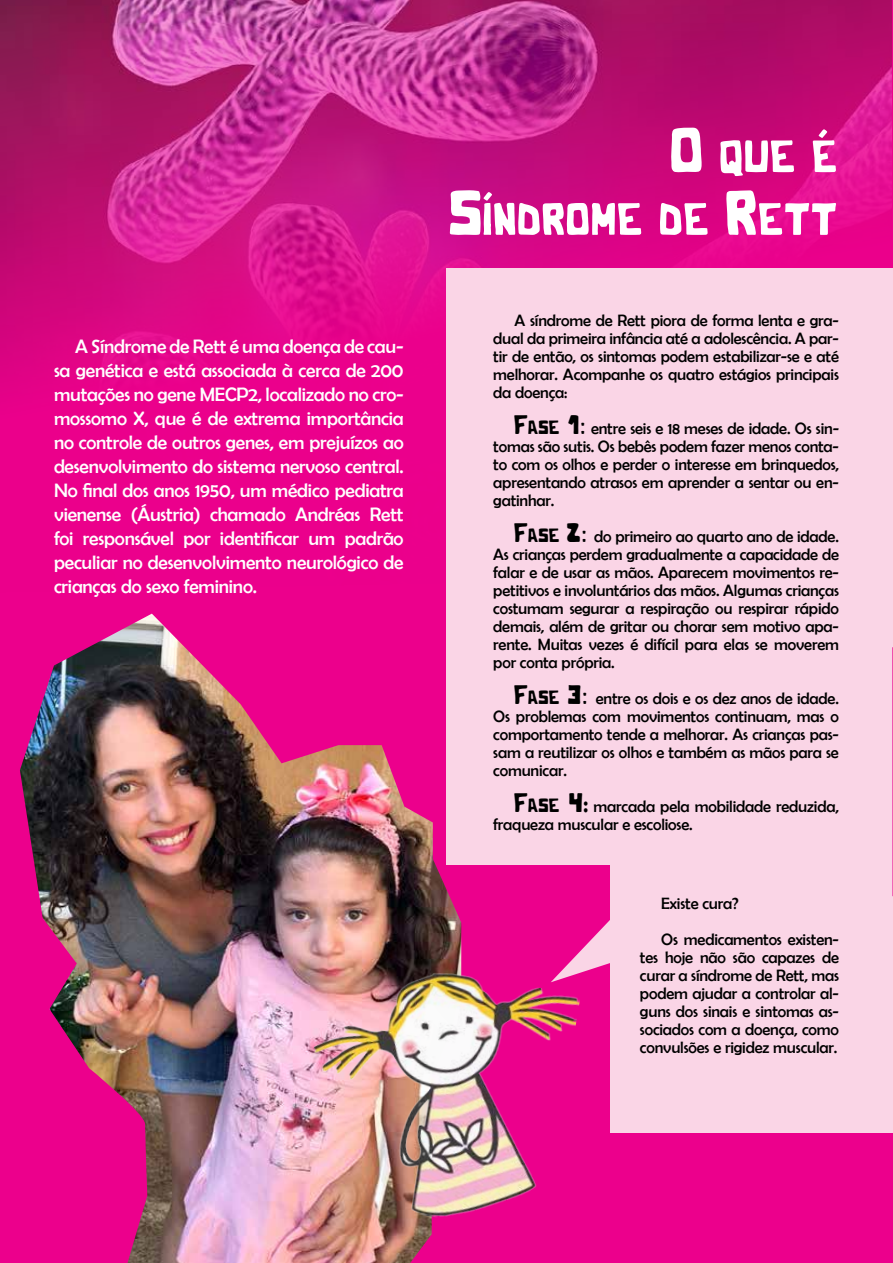
<style>
.page{position:relative;width:893px;height:1263px;background:#ec008c}
.page>*{position:absolute;margin:0;border:0;box-sizing:border-box;transform-origin:0 0}
.t1{font:63.75px/62.7px "Cactus";color:#fff;text-align:right}
.t2{font:19.5px/24px "Berlin Sans FB";letter-spacing:-.01em;color:#fff;text-align:justify}
.t3{font:16.5px/18px "Berlin Sans FB";letter-spacing:-.01em;color:#000;text-align:justify}
.s1{font-family:"Cactus";font-size:27px}
.s2{font-size:27px}
</style>
<div class="page">
<img style="left:0;top:0;width:891px;height:387px">
<img style="left:20px;top:613px;width:442px;height:650px">
<img style="left:290px;top:953px;width:290px;height:282px">
<div style="left:446px;top:268px;width:447px;height:597px;background:#fad5e6"></div>
<div style="left:610px;top:865px;width:283px;height:268px;background:#fad5e6"></div>
<svg style="left:551px;top:920px;width:59px;height:62px"></svg>
<hr style="left:892px;top:647px;width:1px;height:249px;background:#ec008c">
<p class="t2" style="left:54px;top:334px;width:351px;text-indent:21px">A Síndrome de Rett é uma doença de cau&shy;sa genética e está associada à cerca de 200 mutações no gene MECP2, localizado no cro&shy;mossomo X, que é de extrema importância no controle de outros genes, em prejuízos ao desenvolvimento do sistema nervoso central.<br>No final dos anos 1950, um médico pediatra vienense (Áustria) chamado Andréas Rett foi responsável por identificar um padrão peculiar no desenvolvimento neurológico de crianças do sexo feminino.</p>
<h1 class="t1" style="left:450px;top:118px;width:391px">O que é<br>Síndrome de Rett</h1>
<p class="t3" style="left:493px;top:311px;width:347px;text-indent:21px">A síndrome de Rett piora de forma lenta e gra&shy;dual da primeira infância até a adolescência. A par&shy;tir de então, os sintomas podem estabilizar-se e até melhorar. Acompanhe os quatro estágios principais da doença:</p>
<p class="t3" style="left:493px;top:419px;width:347px;text-indent:21px"><span class="s1">Fase 1:</span> entre seis e 18 meses de idade. Os sin&shy;tomas são sutis. Os bebês podem fazer menos conta&shy;to com os olhos e perder o interesse em brinquedos, apresentando atrasos em aprender a sentar ou en&shy;gatinhar.</p>
<p class="t3" style="left:493px;top:527px;width:347px;text-indent:21px"><span class="s1">Fase 2:</span> do primeiro ao quarto ano de idade.<br>As crianças perdem gradualmente a capacidade de falar e de usar as mãos. Aparecem movimentos re&shy;petitivos e involuntários das mãos. Algumas crianças costumam segurar a respiração ou respirar rápido demais, além de gritar ou chorar sem motivo apa&shy;rente. Muitas vezes é difícil para elas se moverem por conta própria.</p>
<p class="t3" style="left:493px;top:689px;width:347px;text-indent:21px"><span class="s1">Fase 3:</span> entre os dois e os dez anos de idade.<br>Os problemas com movimentos continuam, mas o comportamento tende a melhorar. As crianças pas&shy;sam a reutilizar os olhos e também as mãos para se comunicar.</p>
<p class="t3" style="left:493px;top:797px;width:347px;text-indent:21px"><span class="s1">Fase 4</span><span class="s2">:</span> marcada pela mobilidade reduzida, fraqueza muscular e escoliose.</p>
<p class="t3" style="left:661px;top:885px;width:179px;line-height:36px">Existe cura?<br>Os medicamentos existen-</p>
<p class="t3" style="left:640px;top:948px;width:201px">tes hoje não são capazes de curar a síndrome de Rett, mas podem ajudar a controlar al&shy;guns dos sinais e sintomas as&shy;sociados com a doença, como convulsões e rigidez muscular.</p>
</div>
